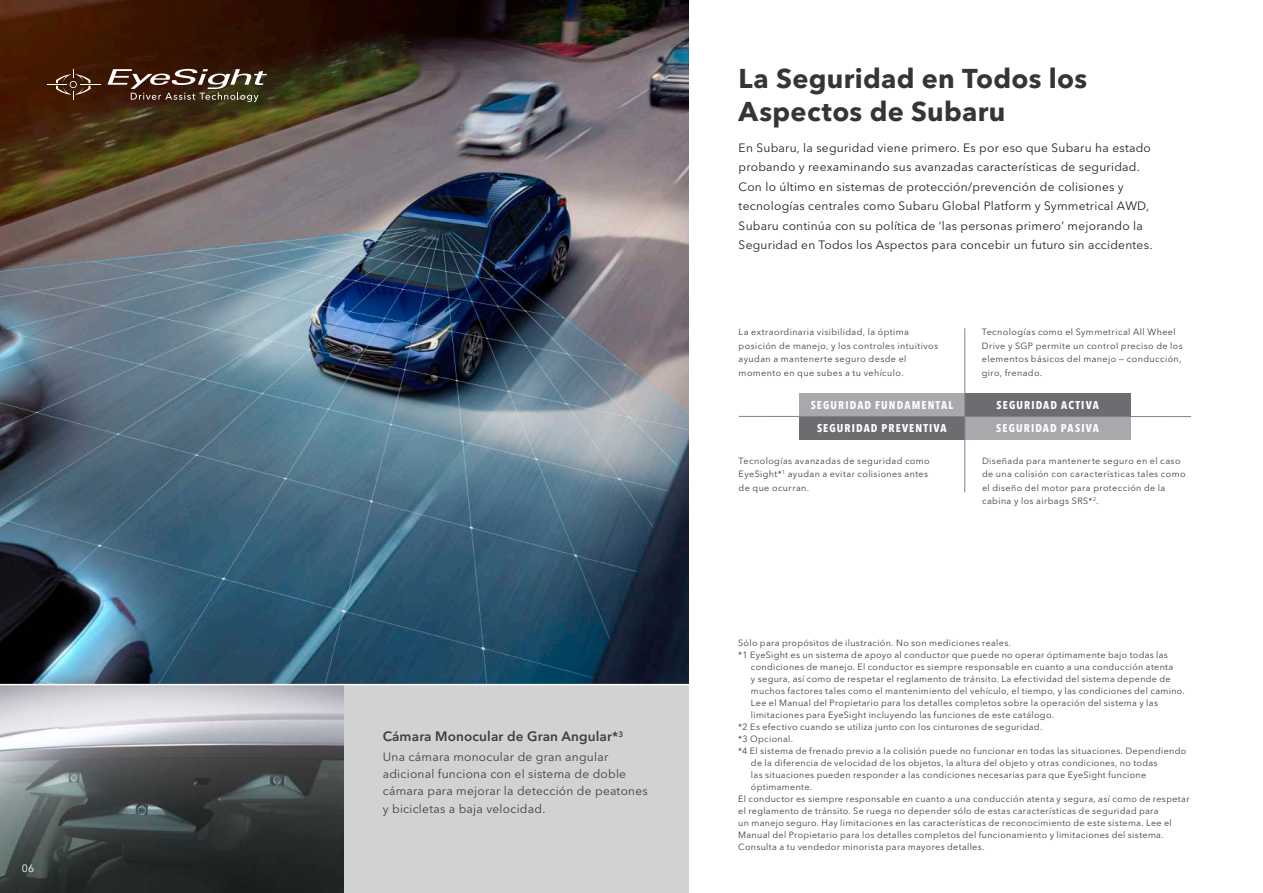
<style>
.page{position:relative;width:1263px;height:893px;background:#fff}
.page>*{position:absolute;margin:0;border:0;box-sizing:border-box;transform-origin:0 0}
.t1{font:700 27px/33px "Avenir Next LT Pro";letter-spacing:.01em;color:#363536}
.t2{font:600 13.5px "Avenir Next LT Pro";letter-spacing:.01em;color:#3e3e3f}
.t3{font:12px/19.5px "Avenir Next LT Pro";letter-spacing:.02em;color:#231f20}
.t4{font:12px/17.2px "Avenir Next LT Pro";letter-spacing:.02em;color:#3e3e3f}
.t5{font:700 condensed 11.25px "Avenir Next LT Pro";letter-spacing:.1em;color:#fff}
.t6{font:10.5px "Avenir Next LT Pro";color:#fff}
.t7{font:9px/13.5px "Avenir Next LT Pro";letter-spacing:.04em;color:#3e3e3f}
</style>
<div class="page">
<img style="left:0;top:0;width:688px;height:684px">
<div style="left:0;top:685px;width:688px;height:208px;background:#d1d2d4"></div>
<img style="left:0;top:685px;width:344px;height:208px">
<svg style="left:47px;top:69px;width:54px;height:31px;background:#54301c"></svg>
<svg style="left:107px;top:69px;width:160px;height:33px;background:#624e3f"></svg>
<div style="left:799px;top:416px;width:166px;height:24px;background:#6c6d70"></div>
<div style="left:799px;top:393px;width:166px;height:23px;background:#a8a9ad"></div>
<div style="left:965px;top:416px;width:166px;height:24px;background:#a8a9ad"></div>
<div style="left:965px;top:393px;width:166px;height:23px;background:#6c6d70"></div>
<hr style="left:739px;top:416px;width:452px;height:1px;background:#808285">
<hr style="left:964px;top:328px;width:1px;height:164px;background:#808285">
<p class="t6" style="left:22px;top:862px;width:14px">06</p>
<h2 class="t2" style="left:383px;top:728px;width:242px">Cámara Monocular de Gran Angular*<sup>3</sup></h2>
<h3 class="t4" style="left:383px;top:748px;width:267px">Una cámara monocular de gran angular adicional funciona con el sistema de doble cámara para mejorar la detección de peatones y bicicletas a baja velocidad.</h3>
<h1 class="t1" style="left:739px;top:62px;width:350px">La Seguridad en Todos los<br>Aspectos de Subaru</h1>
<p class="t3" style="left:739px;top:138px;width:415px">En Subaru, la seguridad viene primero. Es por eso que Subaru ha estado probando y reexaminando sus avanzadas características de seguridad.<br>Con lo último en sistemas de protección/prevención de colisiones y tecnologías centrales como Subaru Global Platform y Symmetrical AWD, Subaru continúa con su política de ‘las personas primero’ mejorando la Seguridad en Todos los Aspectos para concebir un futuro sin accidentes.</p>
<p class="t7" style="left:739px;top:325px;width:201px">La extraordinaria visibilidad, la óptima posición de manejo, y los controles intuitivos ayudan a mantenerte seguro desde el momento en que subes a tu vehículo.</p>
<p class="t7" style="left:982px;top:325px;width:203px">Tecnologías como el Symmetrical All Wheel Drive y SGP permite un control preciso de los elementos básicos del manejo — conducción, giro, frenado.</p>
<p class="t5" style="left:811px;top:398px;width:144px">SEGURIDAD FUNDAMENTAL</p>
<p class="t5" style="left:997px;top:398px;width:104px">SEGURIDAD ACTIVA</p>
<p class="t5" style="left:817px;top:421px;width:131px">SEGURIDAD PREVENTIVA</p>
<p class="t5" style="left:996px;top:421px;width:104px">SEGURIDAD PASIVA</p>
<p class="t7" style="left:739px;top:454px;width:193px">Tecnologías avanzadas de seguridad como<br>EyeSight*<sup>1</sup> ayudan a evitar colisiones antes de que ocurran.</p>
<p class="t7" style="left:982px;top:454px;width:205px">Diseñada para mantenerte seguro en el caso de una colisión con características tales como el diseño del motor para protección de la cabina y los airbags SRS*<sup>2</sup>.</p>
<p class="t7" style="left:738px;top:637px;width:274px">Sólo para propósitos de ilustración. No son mediciones reales.</p>
<p class="t7" style="left:738px;top:649px;width:431px">*1 EyeSight es un sistema de apoyo al conductor que puede no operar óptimamente bajo todas las</p>
<p class="t7" style="left:751px;top:661px;width:424px">condiciones de manejo. El conductor es siempre responsable en cuanto a una conducción atenta</p>
<p class="t7" style="left:751px;top:673px;width:421px">y segura, así como de respetar el reglamento de tránsito. La efectividad del sistema depende de</p>
<p class="t7" style="left:751px;top:685px;width:435px">muchos factores tales como el mantenimiento del vehículo, el tiempo, y las condiciones del camino.</p>
<p class="t7" style="left:751px;top:697px;width:408px">Lee el Manual del Propietario para los detalles completos sobre la operación del sistema y las</p>
<p class="t7" style="left:751px;top:708px;width:305px">limitaciones para EyeSight incluyendo las funciones de este catálogo.</p>
<p class="t7" style="left:738px;top:720px;width:306px">*2 Es efectivo cuando se utiliza junto con los cinturones de seguridad.</p>
<p class="t7" style="left:738px;top:732px;width:56px">*3 Opcional.</p>
<p class="t7" style="left:738px;top:744px;width:450px">*4 El sistema de frenado previo a la colisión puede no funcionar en todas las situaciones. Dependiendo</p>
<p class="t7" style="left:751px;top:756px;width:408px">de la diferencia de velocidad de los objetos, la altura del objeto y otras condiciones, no todas</p>
<p class="t7" style="left:751px;top:768px;width:397px">las situaciones pueden responder a las condiciones necesarias para que EyeSight funcione</p>
<p class="t7" style="left:751px;top:780px;width:63px">óptimamente.</p>
<p class="t7" style="left:738px;top:792px;width:453px">El conductor es siempre responsable en cuanto a una conducción atenta y segura, así como de respetar</p>
<p class="t7" style="left:738px;top:804px;width:422px">el reglamento de tránsito. Se ruega no depender sólo de estas características de seguridad para</p>
<p class="t7" style="left:738px;top:816px;width:435px">un manejo seguro. Hay limitaciones en las características de reconocimiento de este sistema. Lee el</p>
<p class="t7" style="left:738px;top:828px;width:427px">Manual del Propietario para los detalles completos del funcionamiento y limitaciones del sistema.</p>
<p class="t7" style="left:738px;top:840px;width:248px">Consulta a tu vendedor minorista para mayores detalles.</p>
</div>
